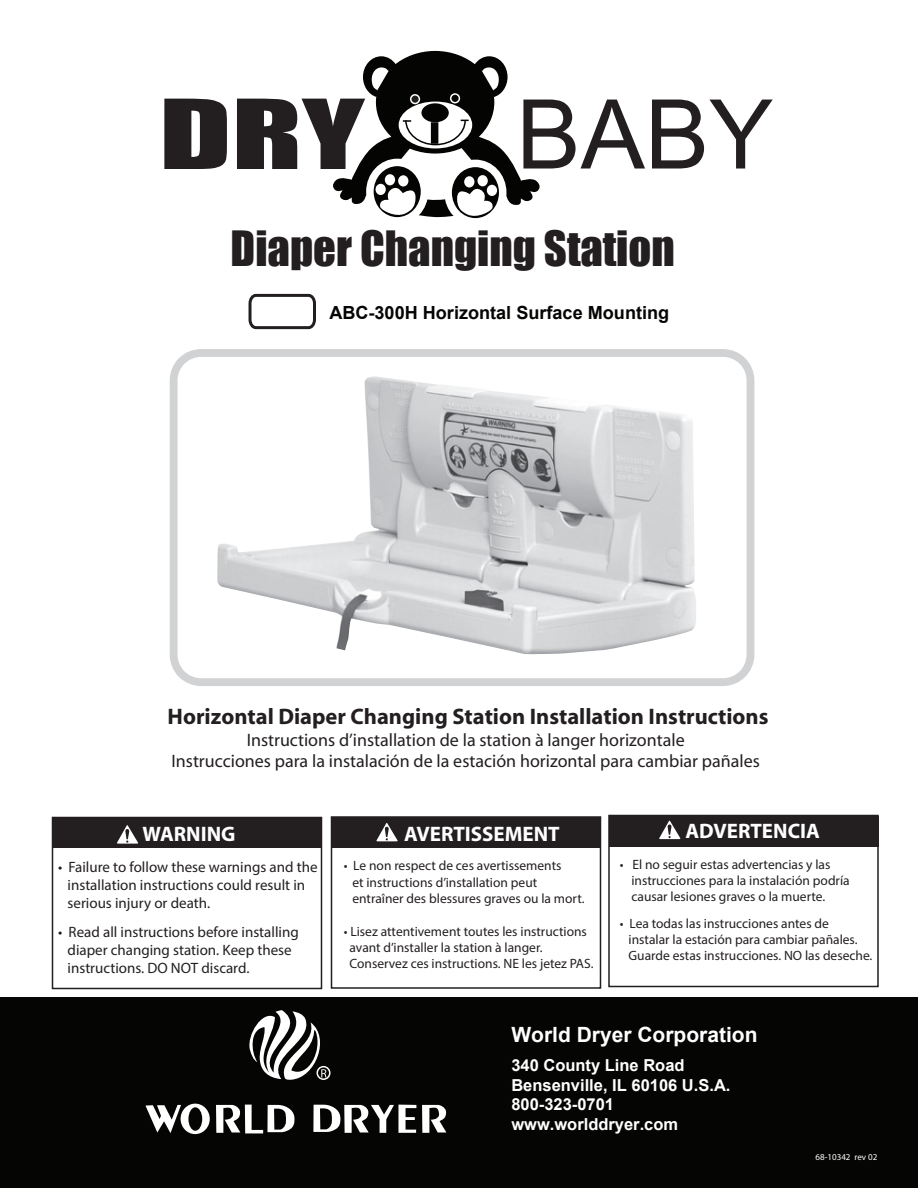
<style>
.page{position:relative;width:918px;height:1188px;background:#fff}
.page>*{position:absolute;margin:0;border:0;box-sizing:border-box;transform-origin:0 0}
.t1{font:44.7px "Impact";color:#231f20}
.t2{font:700 22.5px "Myriad";color:#231f20}
.t3{font:700 21px "Myriad";color:#fff}
.t4{font:700 21px "Arial";color:#fff}
.t5{font:700 18.15px "Arial";color:#050504}
.t6{font:18px/21.6px "Myriad";color:#231f20;text-align:center}
.t7{font:700 16.5px/19.8px "Arial";color:#fff}
.t8{font:15px/18px "Myriad Pro";color:#231f20}
.t9{font:13.5px/16.2px "Myriad Pro";color:#231f20}
.t10{font:9px "Myriad Pro";color:#fff}
</style>
<div class="page">
<div style="left:0;top:997px;width:918px;height:191px;background:#050504"></div>
<svg style="left:170px;top:349px;width:584px;height:337px"></svg>
<svg style="left:164px;top:99px;width:63px;height:70px;background:#3e3a3b"></svg>
<svg style="left:652px;top:100px;width:121px;height:69px"></svg>
<div style="left:444px;top:160px;width:62px;height:66px;border:8px solid #fff;border-radius:50%"></div>
<div style="left:366px;top:159px;width:62px;height:66px;border:8px solid #fff;border-radius:50%"></div>
<svg style="left:237px;top:56px;width:408px;height:163px"></svg>
<svg style="left:248px;top:293px;width:68px;height:37px"></svg>
<svg style="left:216px;top:1105px;width:79px;height:28px"></svg>
<svg style="left:145px;top:1104px;width:65px;height:30px"></svg>
<svg style="left:422px;top:1105px;width:24px;height:28px"></svg>
<svg style="left:249px;top:1010px;width:82px;height:70px"></svg>
<svg style="left:313px;top:1105px;width:103px;height:28px"></svg>
<div style="left:52px;top:818px;width:270px;height:30px;background:#231f20"></div>
<div style="left:332px;top:817px;width:269px;height:31px;background:#231f20"></div>
<div style="left:609px;top:816px;width:269px;height:31px;background:#231f20"></div>
<div style="left:52px;top:817px;width:270px;height:172px;border:2px solid #231f20"></div>
<div style="left:331px;top:816px;width:270px;height:173px;border:2px solid #231f20"></div>
<div style="left:608px;top:815px;width:271px;height:172px;border:2px solid #231f20"></div>
<svg style="left:376px;top:823px;width:22px;height:18px"></svg>
<svg style="left:117px;top:825px;width:21px;height:19px"></svg>
<svg style="left:659px;top:821px;width:21px;height:18px"></svg>
<img style="left:217px;top:376px;width:479px;height:278px">
<h1 class="t1" style="left:231px;top:214px;width:446px">Diaper Changing Station</h1>
<h3 class="t5" style="left:329px;top:301px;width:341px">ABC-300H Horizontal Surface Mounting</h3>
<h2 class="t2" style="left:168px;top:705px;width:602px">Horizontal Diaper Changing Station Installation Instructions</h2>
<h3 class="t6" style="left:172px;top:730px;width:590px">Instructions d’installation de la station à langer horizontale<br>Instrucciones para la instalación de la estación horizontal para cambiar pañales</h3>
<h3 class="t3" style="left:142px;top:824px;width:95px">WARNING</h3>
<p class="t8" style="left:68px;top:858px;width:252px;text-indent:-10px">• Failure to follow these warnings and the installation instructions could result in serious injury or death.</p>
<p class="t8" style="left:68px;top:923px;width:233px;text-indent:-10px">• Read all instructions before installing diaper changing station. Keep these instructions. DO NOT discard.</p>
<h3 class="t3" style="left:404px;top:824px;width:157px">AVERTISSEMENT</h3>
<h3 class="t3" style="left:686px;top:821px;width:136px">ADVERTENCIA</h3>
<p class="t9" style="left:631px;top:856px;width:220px;text-indent:-11px">• El no seguir estas advertencias y las instrucciones para la instalación podría causar lesiones graves o la muerte.</p>
<p class="t9" style="left:629px;top:915px;width:245px;text-indent:-9px">• Lea todas las instrucciones antes de instalar la estación para cambiar pañales.<br>Guarde estas instrucciones. NO las deseche.</p>
<p class="t9" style="left:352px;top:858px;width:234px;text-indent:-9px">• Le non respect de ces avertissements<br>et instructions d’installation peut entraîner des blessures graves ou la mort.</p>
<p class="t9" style="left:349px;top:923px;width:246px;text-indent:-6px">• Lisez attentivement toutes les instructions avant d’installer la station à langer.<br>Conservez ces instructions. NE les jetez PAS.</p>
<h3 class="t4" style="left:511px;top:1021px;width:248px">World Dryer Corporation</h3>
<p class="t7" style="left:511px;top:1055px;width:221px">340 County Line Road<br>Bensenville, IL 60106 U.S.A.<br>800-323-0701 www.worlddryer.com</p>
<p class="t10" style="left:816px;top:1151px;width:63px">68-10342 rev 02</p>
</div>
